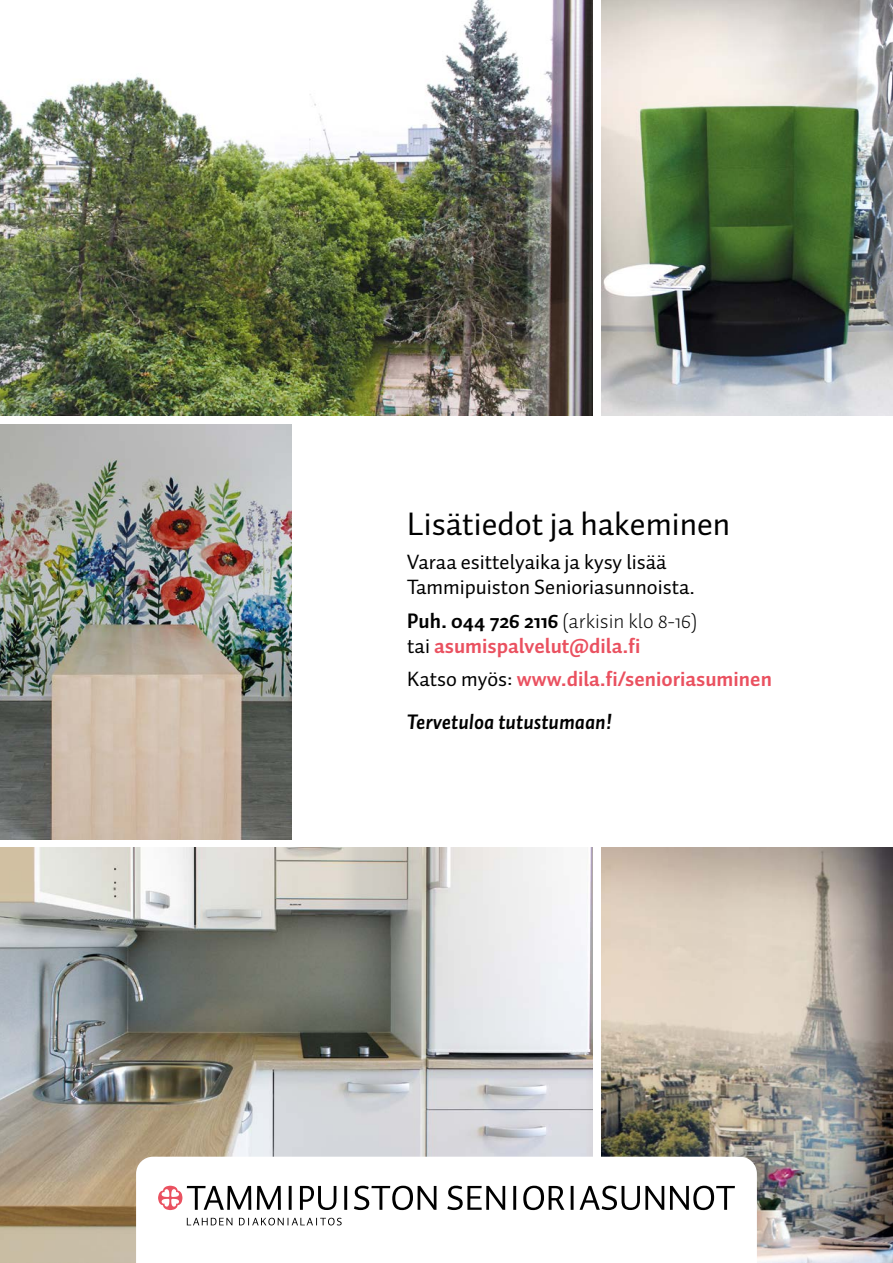
<style>
.page{position:relative;width:893px;height:1263px;background:#fff}
.page>*{position:absolute;margin:0;border:0;box-sizing:border-box;transform-origin:0 0}
.t1{font:33px "Auto Pro";color:#000}
.t2{font:700 21px/25.2px "Auto Pro";color:#ea5160}
.t3{font:21px/25.2px "Auto Pro";color:#000}
.t4{font:21px "Auto Pro Bold Italic 1";color:#000}
.s1{color:#000}
.s2{font-weight:300;color:#000}
.s3{font-weight:400;color:#000}
</style>
<div class="page">
<img style="left:601px;top:0;width:292px;height:415px">
<img style="left:0;top:424px;width:292px;height:415px">
<img style="left:0;top:0;width:592px;height:415px">
<img style="left:0;top:848px;width:592px;height:415px">
<img style="left:601px;top:848px;width:292px;height:415px">
<svg style="left:136px;top:1157px;width:621px;height:106px"></svg>
<svg style="left:187px;top:1218px;width:45px;height:7px"></svg>
<svg style="left:239px;top:1218px;width:103px;height:7px"></svg>
<svg style="left:158px;top:1186px;width:93px;height:24px"></svg>
<svg style="left:257px;top:1186px;width:24px;height:24px"></svg>
<svg style="left:300px;top:1186px;width:36px;height:24px"></svg>
<svg style="left:354px;top:1186px;width:82px;height:24px"></svg>
<svg style="left:447px;top:1186px;width:58px;height:24px"></svg>
<svg style="left:523px;top:1186px;width:41px;height:24px"></svg>
<svg style="left:580px;top:1186px;width:84px;height:24px"></svg>
<svg style="left:670px;top:1186px;width:65px;height:24px"></svg>
<svg style="left:289px;top:1186px;width:3px;height:24px"></svg>
<svg style="left:344px;top:1186px;width:3px;height:24px"></svg>
<svg style="left:513px;top:1186px;width:3px;height:24px"></svg>
<svg style="left:571px;top:1186px;width:3px;height:24px"></svg>
<h1 class="t1" style="left:407px;top:501px;width:325px">Lisätiedot ja hakeminen</h1>
<p class="t3" style="left:407px;top:548px;width:289px">Varaa esittelyaika ja kysy lisää<br>Tammipuiston Senioriasunnoista.</p>
<p class="t2" style="left:407px;top:607px;width:292px"><span class="s1">Puh. 044 726 2116</span> <span class="s2">(arkisin klo 8-16) </span><span class="s3">tai</span> asumispalvelut@dila.fi</p>
<p class="t2" style="left:407px;top:666px;width:366px"><span class="s3">Katso myös:</span> www.dila.fi/senioriasuminen</p>
<p class="t4" style="left:407px;top:707px;width:206px">Tervetuloa tutustumaan!</p>
</div>
